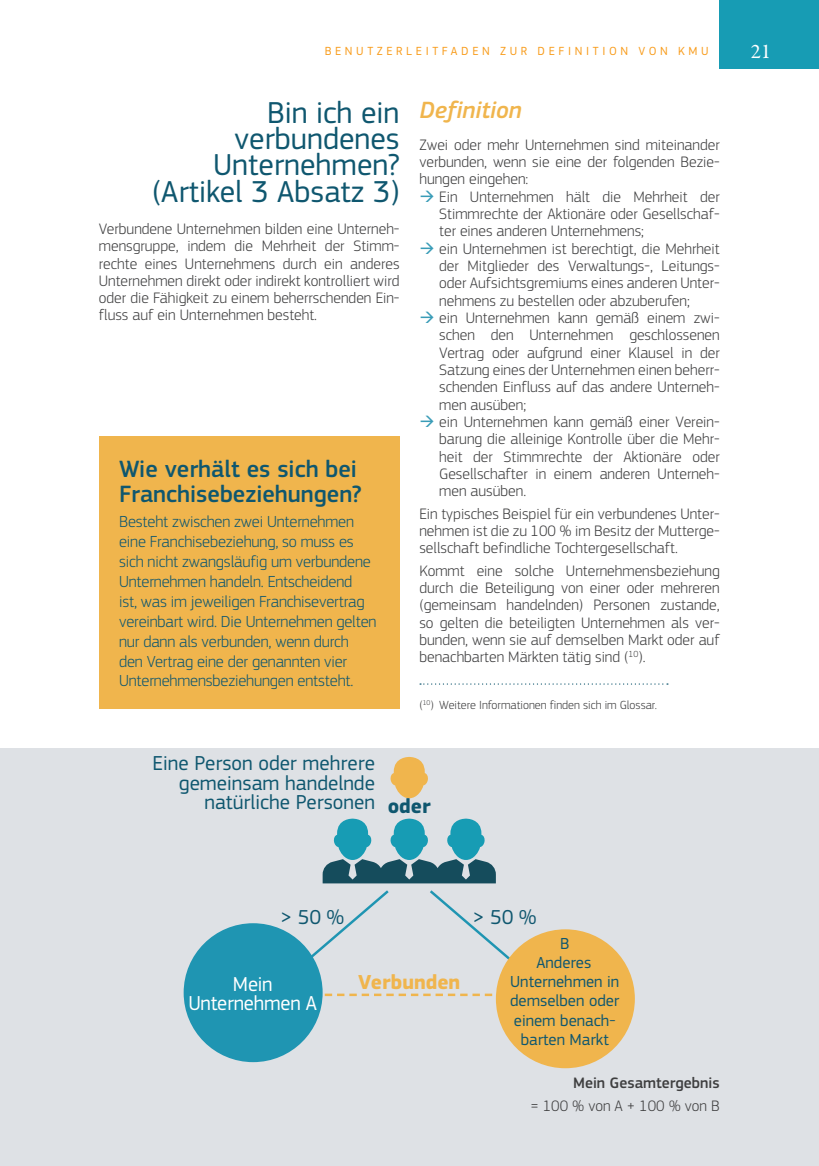
<style>
.page{position:relative;width:819px;height:1166px;background:#fff}
.page>*{position:absolute;margin:0;border:0;box-sizing:border-box;transform-origin:0 0}
.title_2_right_TOC{font:31.5px/26.2px "EC Square Sans Pro";color:#0f576f;text-align:right}
.box_title{font:500 24.5px/24.5px "EC Square Sans Pro";color:#0f576f}
.title_2_orange{font:italic 500 24.5px "EC Square Sans Pro";color:#f0b54d}
.t1{font:21px/19.6px "EC Square Sans Pro";color:#0f576f;text-align:right}
.t2{font:21px/19.6px "EC Square Sans Pro";letter-spacing:-.01em;color:#fff;text-align:center}
.t3{font:700 21px "EC Square Sans Pro";color:#f0b54d}
.t4{font:700 21px "EC Square Sans Pro";color:#0f576f}
.t5{font:21px "Garamond Premr Pro";color:#fff}
.box_body{font:300 16.62px/19.9px "EC Square Sans Pro";letter-spacing:-.01em;color:#0f576f}
.t6{font:16.62px/19.2px "EC Square Sans Pro";color:#0f576f;text-align:center}
.body{font:300 15.75px/17.3px "EC Square Sans Pro";color:#3e3e3f;text-align:justify}
.t7{font:500 15.75px/22.8px "EC Square Sans Pro";color:#3e3e3f;text-align:right}
.footnotes{font:300 12.25px "EC Square Sans Pro";color:#3e3e3f}
.t8{font:12.25px "EC Square Sans Pro";letter-spacing:.295em;color:#f89c1c}
.s1{color:#399cb7}
.s2{font-weight:300}
</style>
<div class="page">
<div style="left:719px;top:0;width:100px;height:68px;background:#179cb4"></div>
<div style="left:0;top:748px;width:819px;height:418px;background:#dee1e5"></div>
<svg style="left:322px;top:993px;width:171px;height:3px"></svg>
<svg style="left:420px;top:683px;width:248px;height:2px"></svg>
<div style="left:99px;top:437px;width:300px;height:272px;background:#f0b54d"></div>
<svg style="left:390px;top:756px;width:38px;height:42px"></svg>
<svg style="left:301px;top:818px;width:210px;height:148px"></svg>
<div style="left:184px;top:923px;width:138px;height:139px;background:#1f95b2;border-radius:69px"></div>
<div style="left:496px;top:929px;width:138px;height:139px;background:#f0b54d;border-radius:69px"></div>
<p class="t8" style="left:325px;top:44px;width:21px">B enutze</p>
<p class="t8" style="left:396px;top:44px;width:21px">r leitfaden</p>
<p class="t8" style="left:500px;top:44px;width:58px">zu r Definiti</p>
<p class="t8" style="left:609px;top:44px;width:101px">on von KMU</p>
<h3 class="t5" style="left:750px;top:39px;width:22px">21</h3>
<p class="title_2_right_TOC" style="left:152px;top:100px;width:249px">Bin ich ein verbundenes<br>Unternehmen? (Artikel 3 Absatz 3)</p>
<p class="body" style="left:99px;top:220px;width:302px">Verbundene Unternehmen bilden eine Unterneh&shy;mensgruppe, indem die Mehrheit der Stimm&shy;rechte eines Unternehmens durch ein anderes Unternehmen direkt oder indirekt kontrolliert wird oder die Fähigkeit zu einem beherrschenden Ein&shy;fluss auf ein Unternehmen besteht.</p>
<p class="box_title" style="left:119px;top:457px;width:244px">Wie verhält es sich bei<br>Franchisebeziehungen?</p>
<p class="box_body" style="left:119px;top:511px;width:259px">Besteht zwischen zwei Unternehmen eine Franchisebeziehung, so muss es sich nicht zwangsläufig um verbundene Unternehmen handeln. Entscheidend<br>ist, was im jeweiligen Franchisevertrag vereinbart wird. Die Unternehmen gelten nur dann als verbunden, wenn durch den Vertrag eine der genannten vier Unternehmensbeziehungen entsteht.</p>
<p class="title_2_orange" style="left:419px;top:95px;width:104px">Definition</p>
<p class="body" style="left:419px;top:136px;width:302px">Zwei oder mehr Unternehmen sind miteinander verbunden, wenn sie eine der folgenden Bezie&shy;hungen eingehen:</p>
<p class="body" style="left:439px;top:188px;width:282px;text-indent:-20px"><span class="s1">→</span> Ein Unternehmen hält die Mehrheit der Stimmrechte der Aktionäre oder Gesellschaf&shy;ter eines anderen Unternehmens;</p>
<p class="body" style="left:439px;top:240px;width:282px;text-indent:-20px"><span class="s1">→</span> ein Unternehmen ist berechtigt, die Mehrheit der Mitglieder des Verwaltungs-, Leitungs&shy;oder Aufsichtsgremiums eines anderen Unter&shy;nehmens zu bestellen oder abzuberufen;</p>
<p class="body" style="left:439px;top:309px;width:282px;text-indent:-20px"><span class="s1">→</span> ein Unternehmen kann gemäß einem zwi&shy;schen den Unternehmen geschlossenen Vertrag oder aufgrund einer Klausel in der Satzung eines der Unternehmen einen beherr&shy;schenden Einfluss auf das andere Unterneh&shy;men ausüben;</p>
<p class="body" style="left:439px;top:413px;width:282px;text-indent:-20px"><span class="s1">→</span> ein Unternehmen kann gemäß einer Verein&shy;barung die alleinige Kontrolle über die Mehr&shy;heit der Stimmrechte der Aktionäre oder Gesellschafter in einem anderen Unterneh&shy;men ausüben.</p>
<p class="body" style="left:419px;top:505px;width:302px">Ein typisches Beispiel für ein verbundenes Unter&shy;nehmen ist die zu 100 % im Besitz der Mutterge&shy;sellschaft befindliche Tochtergesellschaft.</p>
<p class="body" style="left:419px;top:562px;width:302px">Kommt eine solche Unternehmensbeziehung durch die Beteiligung von einer oder mehreren (gemeinsam handelnden) Personen zustande, so gelten die beteiligten Unternehmen als ver&shy;bunden, wenn sie auf demselben Markt oder auf benachbarten Märkten tätig sind (<sup>10</sup>).</p>
<p class="footnotes" style="left:419px;top:698px;width:239px">(<sup>10</sup>) Weitere Informationen finden sich im Glossar.</p>
<p class="t1" style="left:152px;top:753px;width:224px">Eine Person oder mehrere gemeinsam handelnde natürliche Personen</p>
<p class="t4" style="left:388px;top:794px;width:44px">oder</p>
<p class="t1" style="left:280px;top:907px;width:65px">&gt; 50 %</p>
<p class="t1" style="left:472px;top:907px;width:65px">&gt; 50 %</p>
<p class="t2" style="left:188px;top:974px;width:130px">Mein<br>Unternehmen A</p>
<p class="t3" style="left:358px;top:969px;width:104px">Verbunden</p>
<p class="t6" style="left:510px;top:933px;width:111px">B<br>Anderes<br>Unternehmen in demselben oder einem benach&shy;barten Markt</p>
<p class="t7" style="left:530px;top:1071px;width:191px">Mein Gesamtergebnis<br><span class="s2">= 100 % von A + 100 % von B</span></p>
</div>
